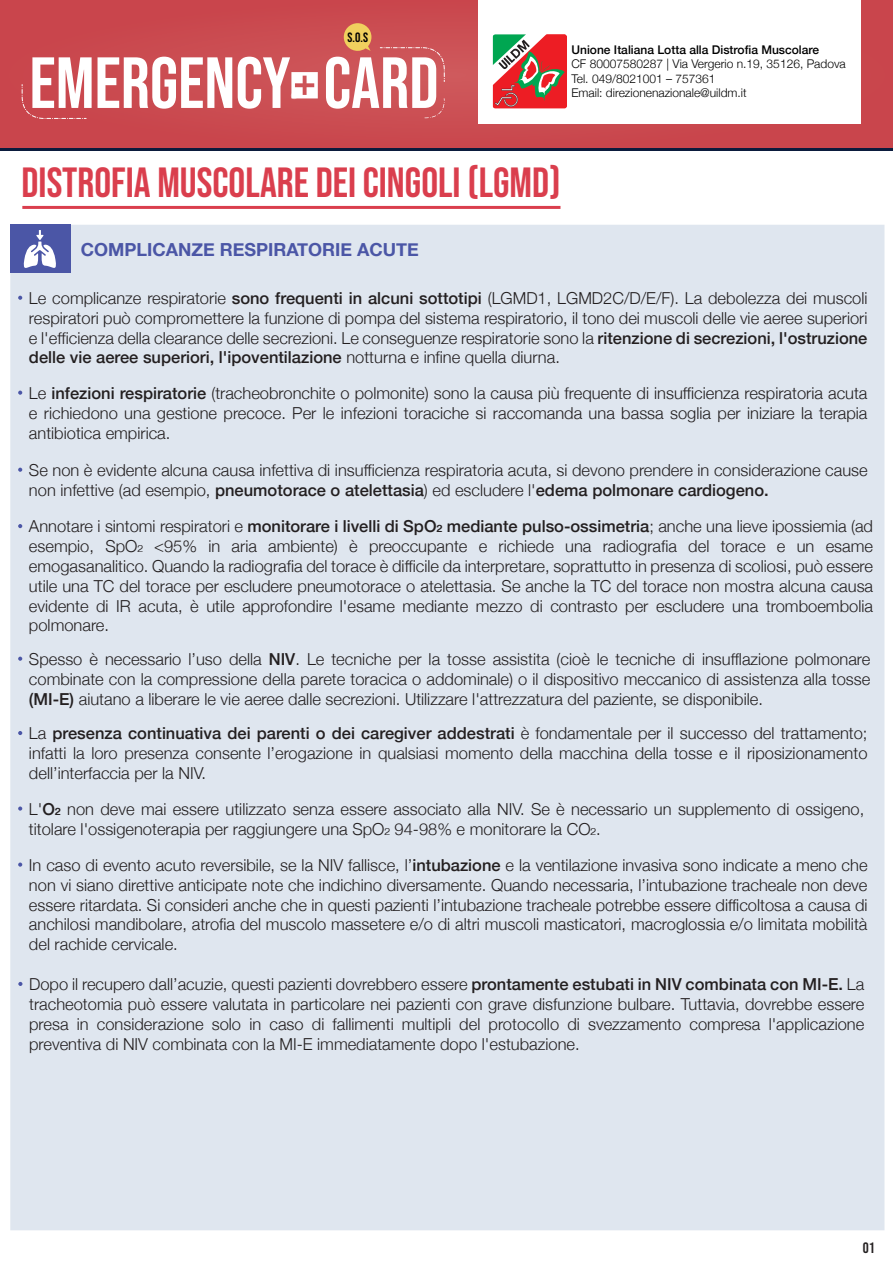
<style>
.page{position:relative;width:893px;height:1263px;background:#fff}
.page>*{position:absolute;margin:0;border:0;box-sizing:border-box;transform-origin:0 0}
.t1{font:42px "Bebas Neue";color:#da3e4d}
.t2{font:700 18px "Helvetica Neue";color:#4b56a6}
.t3{font:300 16.5px/19.8px "Helvetica Neue";color:#231f20;text-align:justify}
.t4{font:15px "Bebas Neue";color:#231f20}
.t5{font:13.5px "Bebas Neue";color:#010101}
.t6{font:300 12px/14.4px "Helvetica Neue";color:#000}
.t7{font:500 12px "Helvetica Neue";color:#000}
.s1{font-weight:500}
</style>
<div class="page">
<div style="left:10px;top:225px;width:874px;height:1005px;background:#dfe6ef"></div>
<svg style="left:18px;top:296px;width:4px;height:4px"></svg>
<svg style="left:18px;top:391px;width:4px;height:4px"></svg>
<svg style="left:18px;top:468px;width:4px;height:4px"></svg>
<svg style="left:18px;top:524px;width:4px;height:4px"></svg>
<div style="left:10px;top:225px;width:61px;height:48px;background:#4b56a6"></div>
<svg style="left:23px;top:230px;width:33px;height:38px"></svg>
<svg style="left:18px;top:657px;width:4px;height:4px"></svg>
<svg style="left:18px;top:731px;width:4px;height:4px"></svg>
<svg style="left:18px;top:806px;width:4px;height:5px"></svg>
<svg style="left:18px;top:862px;width:4px;height:5px"></svg>
<svg style="left:18px;top:982px;width:4px;height:4px"></svg>
<hr style="left:22px;top:206px;width:538px;height:3px;background:#da3e4d">
<div style="left:0;top:0;width:893px;height:149px;background:#c9474d"></div>
<div style="left:478px;top:0;width:383px;height:123px;background:#fff"></div>
<svg style="left:98px;top:57px;width:134px;height:52px"></svg>
<svg style="left:238px;top:57px;width:80px;height:52px"></svg>
<svg style="left:22px;top:57px;width:70px;height:62px"></svg>
<svg style="left:326px;top:23px;width:119px;height:95px"></svg>
<hr style="left:0;top:148px;width:893px;height:3px;background:#0b1b3d">
<svg style="left:493px;top:34px;width:74px;height:75px;background:#bc6257"></svg>
<p class="t5" style="left:348px;top:29px;width:22px">S.0.S</p>
<p class="t7" style="left:571px;top:40px;width:249px">Unione Italiana Lotta alla Distrofia Muscolare</p>
<p class="t6" style="left:571px;top:56px;width:276px">CF 80007580287 | Via Vergerio n.19, 35126, Padova<br>Tel. 049/8021001 – 757361<br>Email: direzionenazionale@uildm.it</p>
<h1 class="t1" style="left:22px;top:158px;width:541px">DISTROFIA MUSCOLARE DEI CINGOLI (LGMD)</h1>
<p class="t2" style="left:81px;top:236px;width:339px">COMPLICANZE RESPIRATORIE ACUTE</p>
<p class="t3" style="left:29px;top:287px;width:840px">Le complicanze respiratorie <span class="s1">sono frequenti in alcuni sottotipi</span> (LGMD1, LGMD2C/D/E/F). La debolezza dei muscoli respiratori può compromettere la funzione di pompa del sistema respiratorio, il tono dei muscoli delle vie aeree superiori e l'efficienza della clearance delle secrezioni. Le conseguenze respiratorie sono la <span class="s1">ritenzione di secrezioni, l'ostruzione delle vie aeree superiori, l'ipoventilazione</span> notturna e infine quella diurna.</p>
<p class="t3" style="left:29px;top:382px;width:840px">Le <span class="s1">infezioni respiratorie</span> (tracheobronchite o polmonite) sono la causa più frequente di insufficienza respiratoria acuta e richiedono una gestione precoce. Per le infezioni toraciche si raccomanda una bassa soglia per iniziare la terapia antibiotica empirica.</p>
<p class="t3" style="left:29px;top:459px;width:840px">Se non è evidente alcuna causa infettiva di insufficienza respiratoria acuta, si devono prendere in considerazione cause non infettive (ad esempio, <span class="s1">pneumotorace o atelettasia</span>) ed escludere l'<span class="s1">edema polmonare cardiogeno.</span></p>
<p class="t3" style="left:29px;top:515px;width:846px">Annotare i sintomi respiratori e <span class="s1">monitorare i livelli di SpO₂ mediante pulso-ossimetria</span>; anche una lieve ipossiemia (ad esempio, SpO₂ &lt;95% in aria ambiente) è preoccupante e richiede una radiografia del torace e un esame emogasanalitico. Quando la radiografia del torace è difficile da interpretare, soprattutto in presenza di scoliosi, può essere utile una TC del torace per escludere pneumotorace o atelettasia. Se anche la TC del torace non mostra alcuna causa evidente di IR acuta, è utile approfondire l'esame mediante mezzo di contrasto per escludere una tromboembolia polmonare.</p>
<p class="t3" style="left:29px;top:648px;width:843px">Spesso è necessario l’uso della <span class="s1">NIV</span>. Le tecniche per la tosse assistita (cioè le tecniche di insufflazione polmonare combinate con la compressione della parete toracica o addominale) o il dispositivo meccanico di assistenza alla tosse <span class="s1">(MI-E)</span> aiutano a liberare le vie aeree dalle secrezioni. Utilizzare l'attrezzatura del paziente, se disponibile.</p>
<p class="t3" style="left:29px;top:722px;width:840px">La <span class="s1">presenza continuativa dei parenti o dei caregiver addestrati</span> è fondamentale per il successo del trattamento; infatti la loro presenza consente l’erogazione in qualsiasi momento della macchina della tosse e il riposizionamento dell’interfaccia per la NIV.</p>
<p class="t3" style="left:29px;top:798px;width:837px">L'<span class="s1">O₂</span> non deve mai essere utilizzato senza essere associato alla NIV. Se è necessario un supplemento di ossigeno, titolare l'ossigenoterapia per raggiungere una SpO₂ 94-98% e monitorare la CO₂.</p>
<p class="t3" style="left:29px;top:854px;width:840px">In caso di evento acuto reversibile, se la NIV fallisce, l’<span class="s1">intubazione</span> e la ventilazione invasiva sono indicate a meno che non vi siano direttive anticipate note che indichino diversamente. Quando necessaria, l’intubazione tracheale non deve essere ritardata. Si consideri anche che in questi pazienti l’intubazione tracheale potrebbe essere difficoltosa a causa di anchilosi mandibolare, atrofia del muscolo massetere e/o di altri muscoli masticatori, macroglossia e/o limitata mobilità del rachide cervicale.</p>
<p class="t3" style="left:29px;top:973px;width:837px">Dopo il recupero dall’acuzie, questi pazienti dovrebbero essere <span class="s1">prontamente estubati in NIV combinata con MI-E.</span> La tracheotomia può essere valutata in particolare nei pazienti con grave disfunzione bulbare. Tuttavia, dovrebbe essere presa in considerazione solo in caso di fallimenti multipli del protocollo di svezzamento compresa l'applicazione preventiva di NIV combinata con la MI-E immediatamente dopo l'estubazione.</p>
<p class="t4" style="left:863px;top:1239px;width:13px">01</p>
</div>
